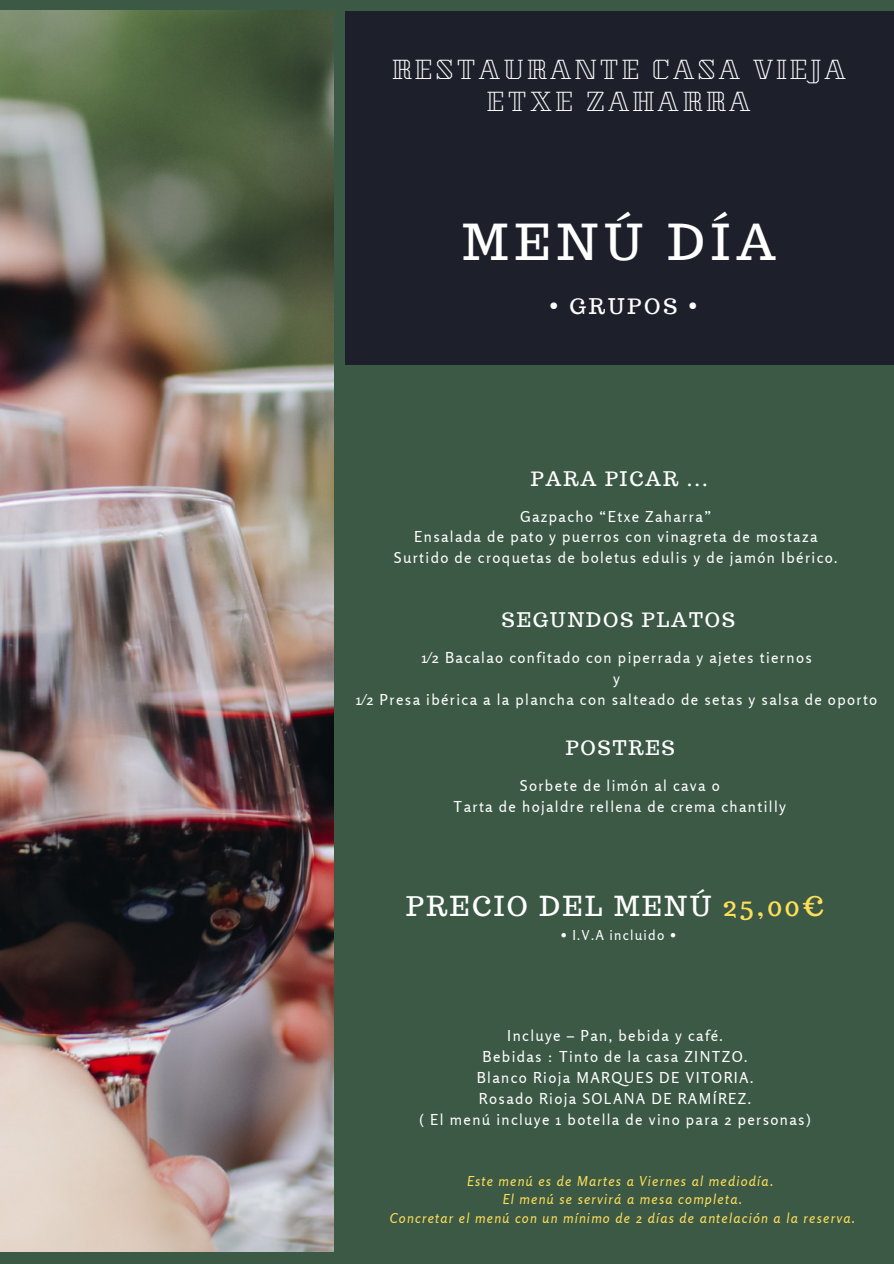
<style>
.page{position:relative;width:894px;height:1264px;background:#fff}
.page>*{position:absolute;margin:0;border:0;box-sizing:border-box;transform-origin:0 0}
.t1{font:48.45px "Trocchi";letter-spacing:.14em;color:#fff}
.t2{font:27px "Trocchi";letter-spacing:.1em;color:#fff}
.t3{font:24px/32.8px "Kumar One Outline";letter-spacing:.14em;color:#fff;text-align:center}
.t4{font:21.15px "Trocchi";letter-spacing:.14em;color:#fff}
.t5{font:19.65px "Trocchi";letter-spacing:.1em;color:#fff}
.t6{font:15px/20.9px "Rosario";letter-spacing:.09em;color:#fff;text-align:center}
.t7{font:italic 13.65px/18.6px "Rosario";letter-spacing:.09em;color:#ffde59;text-align:center}
.t8{font:13.65px "Rosario";letter-spacing:.09em;color:#fff}
.s1{color:#ffde59}
</style>
<div class="page">
<div style="left:0;top:0;width:893px;height:1263px;background:#3b5945"></div>
<div style="left:345px;top:11px;width:548px;height:353px;background:#1d1f2a"></div>
<img style="left:0;top:11px;width:333px;height:1239px">
<h3 class="t3" style="left:391px;top:54px;width:455px">RESTAURANTE CASA VIEJA<br>ETXE ZAHARRA</h3>
<h1 class="t1" style="left:462px;top:210px;width:315px">MENÚ DÍA</h1>
<h3 class="t4" style="left:549px;top:292px;width:150px">• GRUPOS •</h3>
<h3 class="t5" style="left:530px;top:465px;width:179px">PARA PICAR ...</h3>
<p class="t6" style="left:394px;top:505px;width:445px">Gazpacho “Etxe Zaharra”<br>Ensalada de pato y puerros con vinagreta de mostaza<br>Surtido de croquetas de boletus edulis y de jamón Ibérico.</p>
<h3 class="t5" style="left:501px;top:607px;width:234px">SEGUNDOS PLATOS</h3>
<p class="t6" style="left:356px;top:647px;width:522px">1⁄2 Bacalao confitado con piperrada y ajetes tiernos<br>y<br>1⁄2 Presa ibérica a la plancha con salteado de setas y salsa de oporto</p>
<h3 class="t5" style="left:565px;top:735px;width:110px">POSTRES</h3>
<p class="t6" style="left:453px;top:775px;width:334px">Sorbete de limón al cava o<br>Tarta de hojaldre rellena de crema chantilly</p>
<h2 class="t2" style="left:406px;top:888px;width:419px">PRECIO DEL MENÚ <span class="s1">25,00€</span></h2>
<p class="t8" style="left:560px;top:927px;width:117px">• I.V.A incluido •</p>
<p class="t6" style="left:419px;top:1025px;width:392px">Incluye – Pan, bebida y café.<br>Bebidas : Tinto de la casa ZINTZO.<br>Blanco Rioja MARQUES DE VITORIA.<br>Rosado Rioja SOLANA DE RAMÍREZ.<br>( El menú incluye 1 botella de vino para 2 personas)</p>
<p class="t7" style="left:389px;top:1171px;width:466px">Este menú es de Martes a Viernes al mediodía.<br>El menú se servirá a mesa completa.<br>Concretar el menú con un mínimo de 2 días de antelación a la reserva.</p>
</div>
